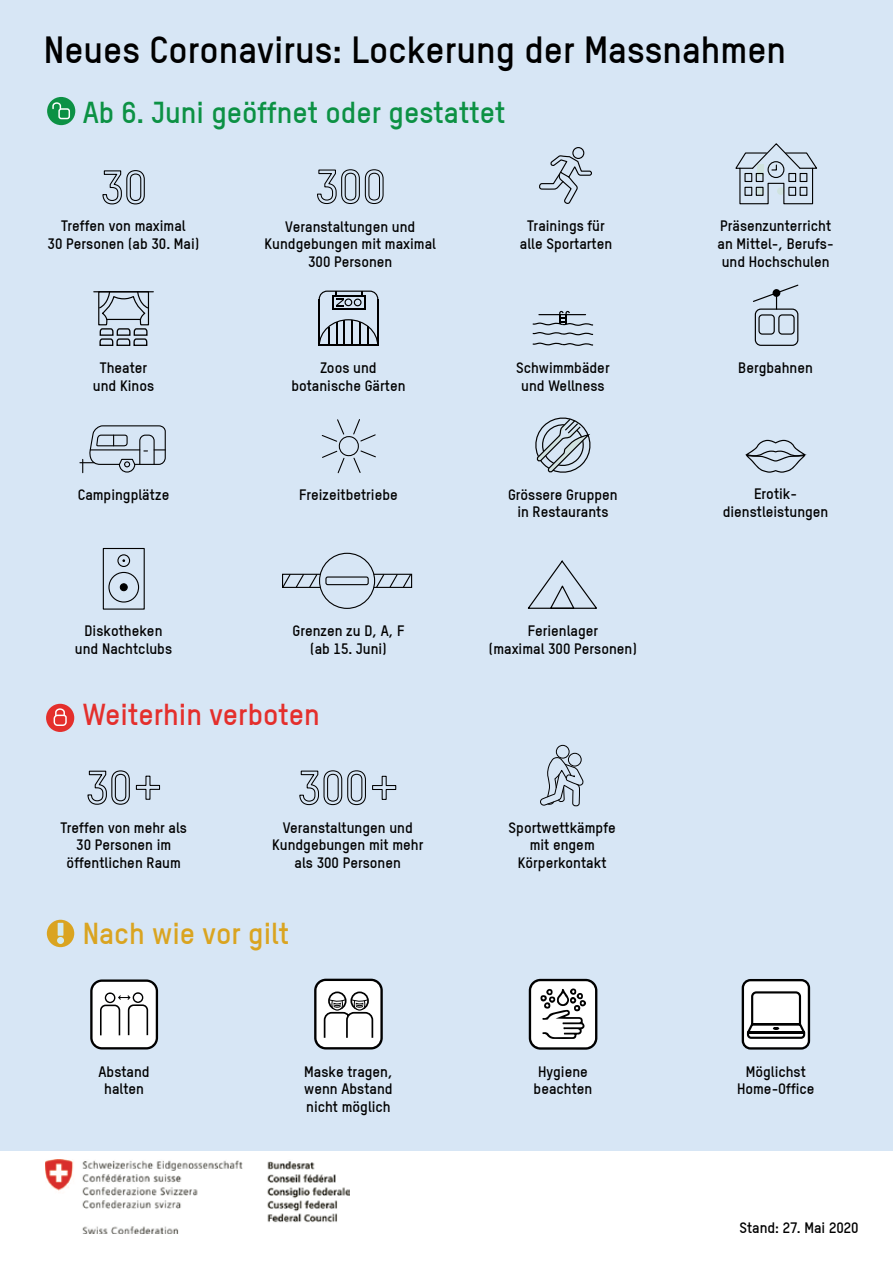
<style>
.page{position:relative;width:893px;height:1263px;background:#fff}
.page>*{position:absolute;margin:0;border:0;box-sizing:border-box;transform-origin:0 0}
.t1{font:700 37.05px "TSTARW00";color:#000}
.t2{font:700 29.55px "TSTARW00";color:#0c9144}
.t3{font:700 29.55px "TSTARW00";color:#e42f2c}
.t4{font:700 29.55px "TSTARW00";color:#daa420}
.t5{font:700 14.85px/17.7px "TSTARW00";color:#000;text-align:center}
</style>
<div class="page">
<div style="left:0;top:0;width:893px;height:1248px;background:#d7e6f5"></div>
<div style="left:47px;top:97px;width:28px;height:28px;background:#0c9144;border-radius:50%"></div>
<div style="left:58px;top:108px;width:12px;height:11px;border:1px solid #fff;border-radius:2px"></div>
<svg style="left:52px;top:102px;width:10px;height:8px"></svg>
<div style="left:0;top:1151px;width:893px;height:97px;background:#fff"></div>
<div style="left:47px;top:920px;width:27px;height:27px;background:#daa420;border-radius:50%"></div>
<div style="left:58px;top:923px;width:5px;height:12px;background:#d1eaf0"></div>
<div style="left:57px;top:937px;width:7px;height:7px;border:1px solid #d1eaf0;border-radius:50%"></div>
<svg style="left:90px;top:979px;width:68px;height:70px;background:#cdcdce"></svg>
<div style="left:134px;top:994px;width:8px;height:7px;background:#fefeff;border-radius:50%"></div>
<div style="left:106px;top:994px;width:8px;height:7px;background:#fefeff;border-radius:50%"></div>
<svg style="left:529px;top:979px;width:68px;height:71px;background:#bfc0c0"></svg>
<svg style="left:535px;top:417px;width:56px;height:56px"></svg>
<svg style="left:742px;top:979px;width:68px;height:70px;background:#bbb"></svg>
<img style="left:46px;top:1159px;width:304px;height:74px">
<div style="left:46px;top:704px;width:28px;height:28px;background:#e42f2c;border-radius:50%"></div>
<svg style="left:53px;top:708px;width:14px;height:18px"></svg>
<hr style="left:94px;top:291px;width:59px;height:1px;background:#000">
<svg style="left:98px;top:291px;width:52px;height:55px"></svg>
<hr style="left:319px;top:299px;width:1px;height:47px;background:#000">
<hr style="left:377px;top:299px;width:1px;height:47px;background:#000">
<svg style="left:318px;top:319px;width:61px;height:27px"></svg>
<svg style="left:318px;top:290px;width:61px;height:19px"></svg>
<div style="left:755px;top:308px;width:43px;height:38px;border:1px solid #000;border-radius:6px"></div>
<svg style="left:753px;top:284px;width:46px;height:25px"></svg>
<div style="left:758px;top:314px;width:17px;height:21px;border:1px solid #000;border-radius:3px"></div>
<div style="left:778px;top:314px;width:17px;height:21px;border:1px solid #000;border-radius:3px"></div>
<svg style="left:532px;top:310px;width:62px;height:36px"></svg>
<svg style="left:745px;top:440px;width:61px;height:33px"></svg>
<div style="left:572px;top:147px;width:12px;height:12px;border:1px solid #000;border-radius:50%"></div>
<svg style="left:539px;top:155px;width:53px;height:49px"></svg>
<svg style="left:314px;top:979px;width:69px;height:70px;background:#c7c8c8"></svg>
<svg style="left:102px;top:170px;width:43px;height:35px"></svg>
<svg style="left:317px;top:169px;width:67px;height:35px"></svg>
<svg style="left:735px;top:143px;width:82px;height:62px"></svg>
<svg style="left:80px;top:425px;width:86px;height:48px"></svg>
<svg style="left:321px;top:419px;width:55px;height:55px"></svg>
<div style="left:103px;top:548px;width:42px;height:62px;border:1px solid #000"></div>
<div style="left:108px;top:572px;width:31px;height:30px;border:1px solid #000;border-radius:50%"></div>
<div style="left:117px;top:554px;width:13px;height:13px;border:1px solid #000;border-radius:50%"></div>
<div style="left:120px;top:584px;width:7px;height:7px;background:#000;border-radius:50%"></div>
<div style="left:120px;top:583px;width:8px;height:8px;border:1px solid #000;border-radius:50%"></div>
<div style="left:556px;top:745px;width:14px;height:14px;border:1px solid #000;border-radius:50%"></div>
<div style="left:568px;top:753px;width:14px;height:13px;border:1px solid #000;border-radius:50%"></div>
<svg style="left:540px;top:756px;width:44px;height:51px"></svg>
<svg style="left:87px;top:770px;width:74px;height:35px"></svg>
<div style="left:319px;top:553px;width:56px;height:56px;border:1px solid #000;border-radius:50%"></div>
<svg style="left:282px;top:573px;width:37px;height:13px"></svg>
<svg style="left:375px;top:573px;width:37px;height:13px"></svg>
<div style="left:282px;top:574px;width:39px;height:14px;border:1px solid #000"></div>
<div style="left:373px;top:574px;width:39px;height:14px;border:1px solid #000"></div>
<div style="left:325px;top:576px;width:44px;height:9px;border:1px solid #000;border-radius:2px"></div>
<svg style="left:299px;top:770px;width:67px;height:36px"></svg>
<svg style="left:372px;top:775px;width:25px;height:25px"></svg>
<svg style="left:527px;top:560px;width:70px;height:49px"></svg>
<h1 class="t1" style="left:44px;top:27px;width:744px">Neues Coronavirus: Lockerung der Massnahmen</h1>
<h2 class="t2" style="left:83px;top:94px;width:424px">Ab 6. Juni geöffnet oder gestattet</h2>
<p class="t5" style="left:520px;top:217px;width:94px">Trainings für alle Sportarten</p>
<p class="t5" style="left:48px;top:217px;width:153px">Treffen von maximal<br>30 Personen (ab 30. Mai)</p>
<p class="t5" style="left:265px;top:217px;width:173px">Veranstaltungen und<br>Kundgebungen mit maximal<br>300 Personen</p>
<p class="t5" style="left:718px;top:217px;width:118px;text-align:left">Präsenzunterricht an Mittel-, Berufs&shy;und Hochschulen</p>
<p class="t5" style="left:93px;top:359px;width:63px">Theater und Kinos</p>
<p class="t5" style="left:291px;top:359px;width:116px">Zoos und botanische Gärten</p>
<p class="t5" style="left:516px;top:359px;width:95px">Schwimmbäder und Wellness</p>
<p class="t5" style="left:738px;top:359px;width:76px">Bergbahnen</p>
<p class="t5" style="left:78px;top:485px;width:93px">Campingplätze</p>
<p class="t5" style="left:299px;top:485px;width:100px">Freizeitbetriebe</p>
<p class="t5" style="left:508px;top:485px;width:111px">Grössere Gruppen in Restaurants</p>
<p class="t5" style="left:723px;top:485px;width:107px">Erotik&shy;dienstleistungen</p>
<p class="t5" style="left:75px;top:622px;width:99px">Diskotheken und Nachtclubs</p>
<p class="t5" style="left:292px;top:622px;width:113px">Grenzen zu D, A, F (ab 15. Juni)</p>
<p class="t5" style="left:489px;top:622px;width:149px">Ferienlager<br>(maximal 300 Personen)</p>
<h2 class="t3" style="left:83px;top:696px;width:239px">Weiterhin verboten</h2>
<p class="t5" style="left:61px;top:818px;width:128px">Treffen von mehr als<br>30 Personen im öffentlichen Raum</p>
<p class="t5" style="left:272px;top:818px;width:153px">Veranstaltungen und<br>Kundgebungen mit mehr als 300 Personen</p>
<p class="t5" style="left:509px;top:818px;width:109px">Sportwettkämpfe mit engem<br>Körperkontakt</p>
<h2 class="t4" style="left:83px;top:915px;width:208px">Nach wie vor gilt</h2>
<p class="t5" style="left:99px;top:1062px;width:53px">Abstand halten</p>
<p class="t5" style="left:534px;top:1062px;width:60px">Hygiene beachten</p>
<p class="t5" style="left:737px;top:1062px;width:79px">Möglichst<br>Home-Office</p>
<p class="t5" style="left:304px;top:1062px;width:90px;text-align:justify">Maske tragen, wenn Abstand nicht möglich</p>
<p class="t5" style="left:739px;top:1219px;width:121px">Stand: 27. Mai 2020</p>
</div>
